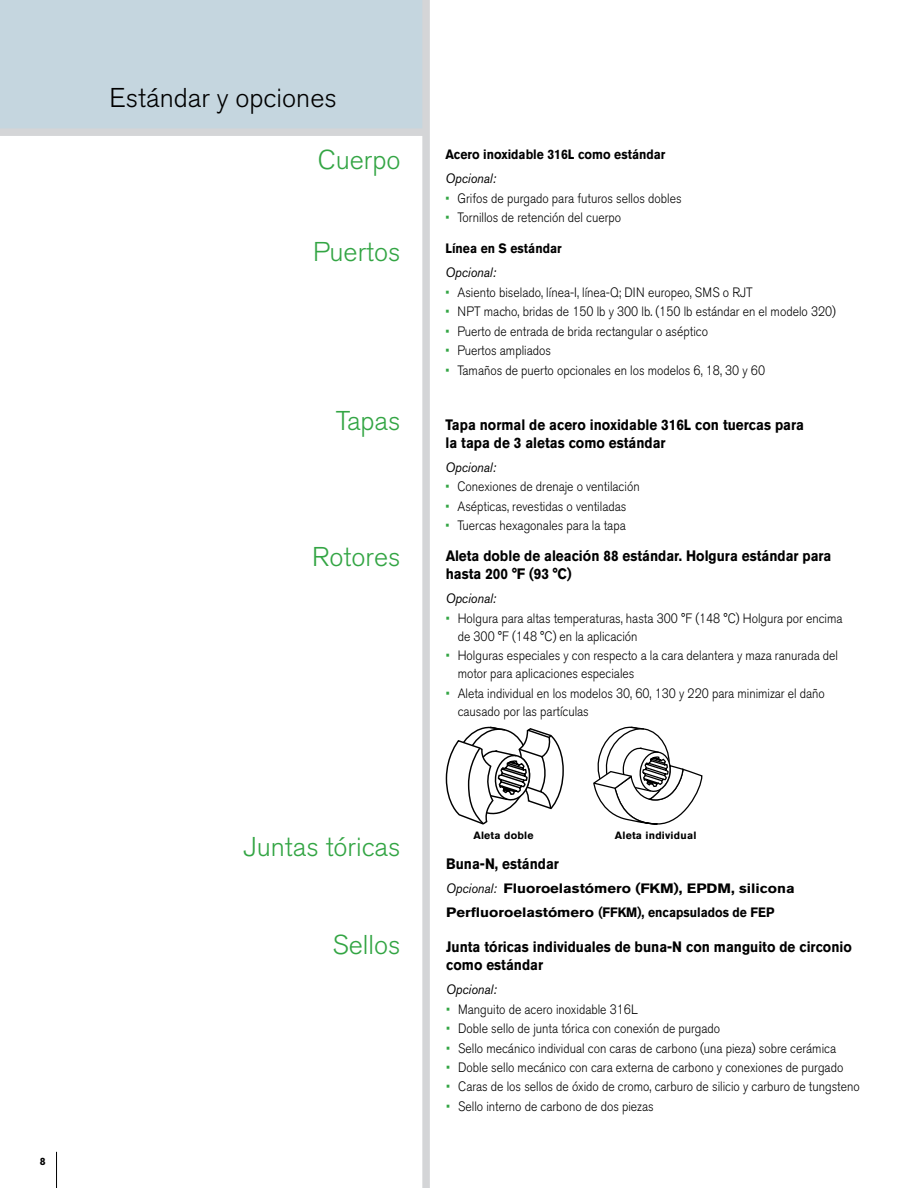
<style>
.page{position:relative;width:918px;height:1188px;background:#fff}
.page>*{position:absolute;margin:0;border:0;box-sizing:border-box;transform-origin:0 0}
.t1{font:300 27px "Akzidenz Grotesk BE";color:#33a544}
.t2{font:300 27px "Akzidenz Grotesk BE";color:#000}
.t3{font:700 15px/18px "Akzidenz Grotesk BE";color:#000;scale:.9 1}
.t4{font:300 13.5px/18px "Akzidenz Grotesk BE";color:#000;scale:.9 1}
.t5{font:700 13.5px/24px "Akzidenz Grotesk BE";color:#000;scale:1.1 1}
.t6{font:700 13.5px "Akzidenz Grotesk BE";color:#000;scale:.9 1}
.t7{font:italic 13.5px "Akzidenz Grotesk BE";color:#000;scale:.9 1}
.t8{font:700 10.5px "Akzidenz Grotesk BE";letter-spacing:.02em;color:#000}
.s1{color:#33a544}
.s2{font-weight:400;font-style:italic}
</style>
<div class="page">
<hr style="left:56px;top:1152px;width:1px;height:36px;background:#000">
<svg style="left:446px;top:727px;width:118px;height:98px"></svg>
<svg style="left:593px;top:727px;width:110px;height:98px"></svg>
<div style="left:0;top:0;width:428px;height:130px;background:#c5d6df"></div>
<div style="left:0;top:128px;width:428px;height:8px;background:#d4d5d7"></div>
<div style="left:422px;top:0;width:8px;height:1188px;background:#d4d5d7"></div>
<p class="t8" style="left:40px;top:1155px;width:7px">8</p>
<h1 class="t2" style="left:110px;top:82px;width:229px">Estándar y opciones</h1>
<h1 class="t1" style="left:318px;top:145px;width:84px">Cuerpo</h1>
<h1 class="t1" style="left:313px;top:237px;width:89px">Puertos</h1>
<h1 class="t1" style="left:336px;top:406px;width:66px">Tapas</h1>
<h1 class="t1" style="left:312px;top:541px;width:90px">Rotores</h1>
<h1 class="t1" style="left:243px;top:831px;width:159px">Juntas tóricas</h1>
<h1 class="t1" style="left:332px;top:929px;width:70px">Sellos</h1>
<p class="t6" style="left:446px;top:147px;width:246px">Acero inoxidable 316L como estándar</p>
<p class="t7" style="left:446px;top:170px;width:58px">Opcional:</p>
<p class="t4" style="left:446px;top:189px;width:264px"><span class="s1">•</span> Grifos de purgado para futuros sellos dobles</p>
<p class="t4" style="left:446px;top:209px;width:197px"><span class="s1">•</span> Tornillos de retención del cuerpo</p>
<p class="t6" style="left:446px;top:241px;width:131px">Línea en S estándar</p>
<p class="t7" style="left:446px;top:264px;width:58px">Opcional:</p>
<p class="t4" style="left:446px;top:283px;width:343px"><span class="s1">•</span> Asiento biselado, línea-I, línea-Q; DIN europeo, SMS o RJT</p>
<p class="t4" style="left:446px;top:303px;width:435px"><span class="s1">•</span> NPT macho, bridas de 150 lb y 300 lb. (150 lb estándar en el modelo 320)</p>
<p class="t4" style="left:446px;top:322px;width:293px"><span class="s1">•</span> Puerto de entrada de brida rectangular o aséptico</p>
<p class="t4" style="left:446px;top:342px;width:119px"><span class="s1">•</span> Puertos ampliados</p>
<p class="t4" style="left:446px;top:361px;width:357px"><span class="s1">•</span> Tamaños de puerto opcionales en los modelos 6, 18, 30 y 60</p>
<p class="t3" style="left:446px;top:416px;width:400px">Tapa normal de acero inoxidable 316L con tuercas para la tapa de 3 aletas como estándar</p>
<p class="t7" style="left:446px;top:459px;width:58px">Opcional:</p>
<p class="t4" style="left:446px;top:478px;width:217px"><span class="s1">•</span> Conexiones de drenaje o ventilación</p>
<p class="t4" style="left:446px;top:498px;width:202px"><span class="s1">•</span> Asépticas, revestidas o ventiladas</p>
<p class="t4" style="left:446px;top:517px;width:202px"><span class="s1">•</span> Tuercas hexagonales para la tapa</p>
<p class="t3" style="left:446px;top:547px;width:430px">Aleta doble de aleación 88 estándar. Holgura estándar para hasta 200 °F (93 °C)</p>
<p class="t7" style="left:446px;top:591px;width:58px">Opcional:</p>
<p class="t4" style="left:458px;top:610px;width:429px;text-indent:-12px"><span class="s1">•</span> Holgura para altas temperaturas, hasta 300 °F (148 °C) Holgura por encima de 300 °F (148 °C) en la aplicación</p>
<p class="t4" style="left:458px;top:647px;width:424px;text-indent:-12px"><span class="s1">•</span> Holguras especiales y con respecto a la cara delantera y maza ranurada del motor para aplicaciones especiales</p>
<p class="t4" style="left:458px;top:685px;width:410px;text-indent:-12px"><span class="s1">•</span> Aleta individual en los modelos 30, 60, 130 y 220 para minimizar el daño causado por las partículas</p>
<p class="t8" style="left:474px;top:829px;width:62px">Aleta doble</p>
<p class="t8" style="left:615px;top:829px;width:83px">Aleta individual</p>
<p class="t3" style="left:446px;top:855px;width:127px">Buna-N, estándar</p>
<p class="t5" style="left:446px;top:876px;width:318px"><span class="s2">Opcional:</span> Fluoroelastómero (FKM), EPDM, silicona<br>Perfluoroelastómero (FFKM), encapsulados de FEP</p>
<p class="t3" style="left:446px;top:938px;width:452px">Junta tóricas individuales de buna-N con manguito de circonio como estándar</p>
<p class="t7" style="left:446px;top:981px;width:58px">Opcional:</p>
<p class="t4" style="left:446px;top:1000px;width:214px"><span class="s1">•</span> Manguito de acero inoxidable 316L</p>
<p class="t4" style="left:446px;top:1020px;width:306px"><span class="s1">•</span> Doble sello de junta tórica con conexión de purgado</p>
<p class="t4" style="left:446px;top:1039px;width:435px"><span class="s1">•</span> Sello mecánico individual con caras de carbono (una pieza) sobre cerámica</p>
<p class="t4" style="left:446px;top:1059px;width:443px"><span class="s1">•</span> Doble sello mecánico con cara externa de carbono y conexiones de purgado</p>
<p class="t4" style="left:446px;top:1078px;width:461px"><span class="s1">•</span> Caras de los sellos de óxido de cromo, carburo de silicio y carburo de tungsteno</p>
<p class="t4" style="left:446px;top:1098px;width:232px"><span class="s1">•</span> Sello interno de carbono de dos piezas</p>
</div>
